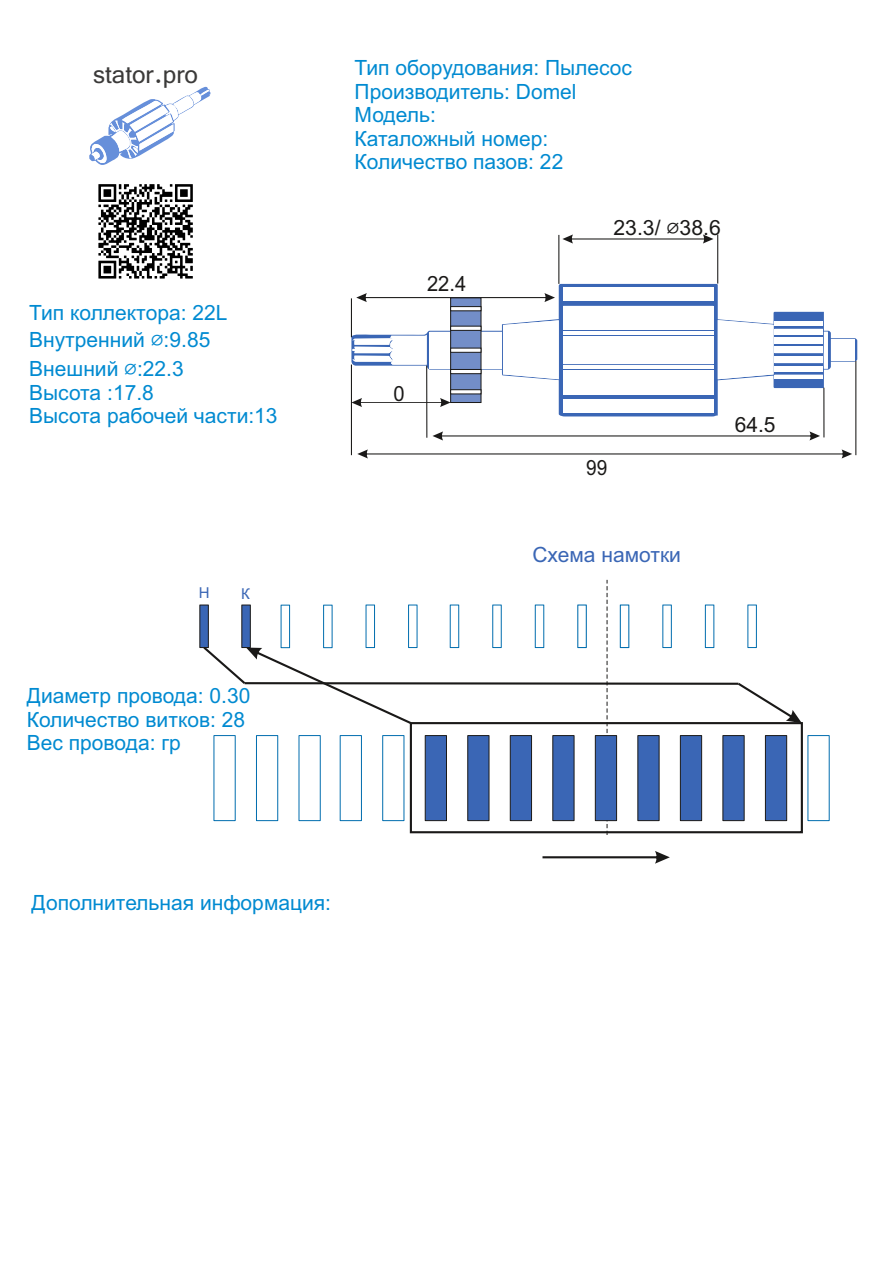
<style>
.page{position:relative;width:893px;height:1263px;background:#fff}
.page>*{position:absolute;margin:0;border:0;box-sizing:border-box;transform-origin:0 0}
.t1{font:27px "Vrinda";color:#3b3a39}
.t2{font:24px "Cambria";color:#1a1918}
.t3{font:21px/23.4px "Arial";color:#008ad1}
.t4{font:21px "Arial";color:#1a1918}
.t5{font:21px "Arial";color:#3a66b5}
.t6{font:21px "Arial";color:#1a1918;scale:.96 1}
.t7{font:21px "Arial";color:#1a1918;scale:.91 1}
.t8{font:15px "Arial";color:#3a66b5}
.s1{font-family:"Cambria";font-size:24px}
</style>
<div class="page">
<div style="left:807px;top:735px;width:23px;height:86px;background:#fff;border:1px solid #006dae"></div>
<svg style="left:542px;top:851px;width:128px;height:13px"></svg>
<svg style="left:89px;top:86px;width:121px;height:79px"></svg>
<svg style="left:351px;top:284px;width:506px;height:132px"></svg>
<div style="left:563px;top:336px;width:150px;height:28px;background:#fff"></div>
<div style="left:563px;top:370px;width:150px;height:25px;background:#fff"></div>
<div style="left:563px;top:306px;width:150px;height:24px;background:#fff"></div>
<svg style="left:718px;top:320px;width:55px;height:59px"></svg>
<svg style="left:503px;top:320px;width:56px;height:59px"></svg>
<div style="left:430px;top:332px;width:72px;height:37px;background:#fff"></div>
<div style="left:563px;top:399px;width:150px;height:14px;background:#fff"></div>
<div style="left:563px;top:287px;width:150px;height:14px;background:#fff"></div>
<svg style="left:352px;top:335px;width:75px;height:30px"></svg>
<hr style="left:563px;top:331px;width:150px;height:4px;background:#fff">
<hr style="left:563px;top:365px;width:150px;height:4px;background:#fff">
<div style="left:831px;top:339px;width:23px;height:22px;background:#fff"></div>
<div style="left:774px;top:357px;width:49px;height:6px;background:#fff"></div>
<div style="left:774px;top:347px;width:49px;height:6px;background:#fff"></div>
<div style="left:774px;top:337px;width:49px;height:7px;background:#fff"></div>
<div style="left:774px;top:366px;width:49px;height:6px;background:#fff"></div>
<div style="left:774px;top:329px;width:49px;height:5px;background:#fff"></div>
<div style="left:774px;top:321px;width:49px;height:5px;background:#fff"></div>
<hr style="left:774px;top:375px;width:49px;height:4px;background:#fff">
<svg style="left:824px;top:332px;width:4px;height:37px"></svg>
<hr style="left:558px;top:235px;width:1px;height:49px;background:#1a1918">
<hr style="left:717px;top:235px;width:1px;height:49px;background:#1a1918">
<svg style="left:562px;top:234px;width:151px;height:10px"></svg>
<hr style="left:351px;top:365px;width:1px;height:90px;background:#1a1918">
<hr style="left:855px;top:361px;width:1px;height:94px;background:#1a1918">
<svg style="left:357px;top:449px;width:495px;height:9px"></svg>
<hr style="left:351px;top:298px;width:1px;height:39px;background:#1a1918">
<svg style="left:356px;top:293px;width:199px;height:9px"></svg>
<hr style="left:823px;top:388px;width:1px;height:49px;background:#1a1918">
<hr style="left:426px;top:366px;width:1px;height:72px;background:#1a1918">
<svg style="left:432px;top:431px;width:388px;height:9px"></svg>
<svg style="left:98px;top:184px;width:95px;height:95px"></svg>
<div style="left:450px;top:297px;width:31px;height:106px;background:#738ec8;border:1px solid #1a1918"></div>
<svg style="left:450px;top:306px;width:31px;height:5px"></svg>
<svg style="left:450px;top:389px;width:31px;height:5px"></svg>
<svg style="left:450px;top:348px;width:31px;height:5px"></svg>
<svg style="left:450px;top:326px;width:31px;height:5px"></svg>
<svg style="left:450px;top:369px;width:31px;height:5px"></svg>
<svg style="left:352px;top:398px;width:99px;height:9px"></svg>
<svg style="left:199px;top:605px;width:10px;height:43px"></svg>
<svg style="left:201px;top:580px;width:601px;height:255px"></svg>
<p class="t1" style="left:93px;top:56px;width:106px">stator.pro</p>
<p class="t3" style="left:355px;top:56px;width:279px">Тип оборудования: Пылесос<br>Производитель: Domel<br>Модель:<br>Каталожный номер:<br>Количество пазов: 22</p>
<p class="t3" style="left:29px;top:299px;width:200px;line-height:27.8px">Тип коллектора: 22L<br>Внутренний <span class="s1">⌀</span>:9.85<br>Внешний <span class="s1">⌀</span>:22.3</p>
<p class="t3" style="left:29px;top:381px;width:250px">Высота :17.8<br>Высота рабочей части:13</p>
<p class="t6" style="left:427px;top:270px;width:42px">22.4</p>
<p class="t6" style="left:393px;top:380px;width:13px">0</p>
<p class="t4" style="left:613px;top:214px;width:109px">23.3/ 38.6</p>
<p class="t2" style="left:667px;top:213px;width:15px">⌀</p>
<p class="t7" style="left:586px;top:454px;width:25px">99</p>
<p class="t4" style="left:735px;top:411px;width:42px">64.5</p>
<p class="t8" style="left:199px;top:583px;width:12px">Н</p>
<p class="t8" style="left:241px;top:583px;width:10px">К</p>
<p class="t5" style="left:532px;top:541px;width:150px">Схема намотки</p>
<p class="t3" style="left:27px;top:684px;width:225px">Диаметр провода: 0.30<br>Количество витков: 28<br>Вес провода: гр</p>
<p class="t3" style="left:32px;top:891px;width:301px">Дополнительная информация:</p>
</div>
